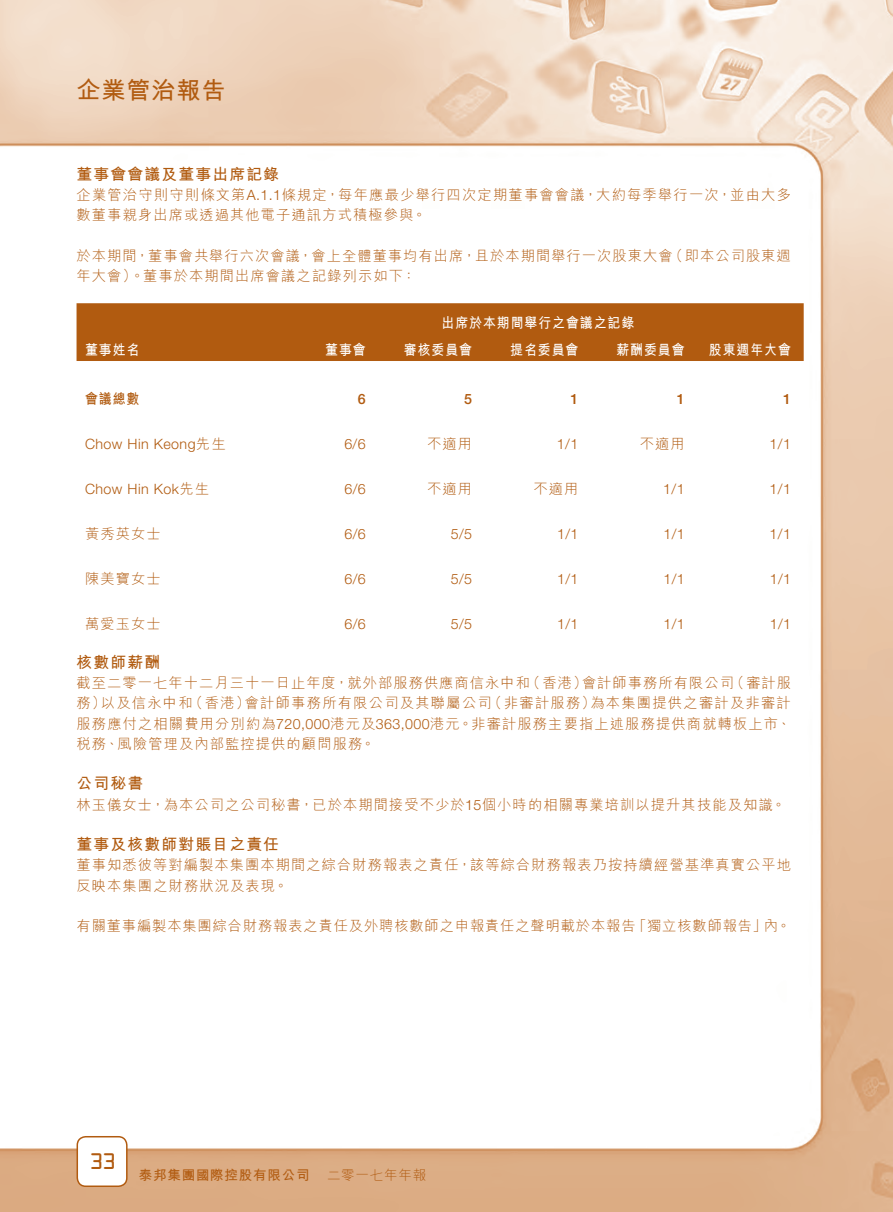
<style>
.page{position:relative;width:893px;height:1212px;background:#fff}
.page>*{position:absolute;margin:0;border:0;box-sizing:border-box;transform-origin:0 0}
.t1{font:700 24px "M Hei HK";letter-spacing:.04em;color:#b15b10}
.t2{font:20.25px "OCRA Std";color:#b15b10}
.Heading_1{font:700 15.75px "M Hei HK";letter-spacing:.08em;color:#b15b10}
.Body_Text{font:300 14.25px/20.2px "M Hei HK";letter-spacing:.08em;color:#b15b10}
.Body_Text-2{font:300 14.25px "Helvetica Neue LT Std";letter-spacing:.03em;color:#b15b10}
.Body_Text-3{font:300 14.25px "M Hei HK";letter-spacing:.06em;color:#b15b10}
.Body_Text-4{font:700 14.25px "M Hei HK";letter-spacing:.08em;color:#fff;scale:.9 1}
.Body_Text-5{font:500 14.25px "Helvetica Neue LT Std";color:#b15b10}
.Body_Text-6{font:700 14.25px "M Hei HK";color:#b15b10;scale:.9 1}
.t3{font:700 13.5px "M Hei HK";letter-spacing:.06em;color:#b15b10}
.t4{font:300 13.5px "M Hei HK";letter-spacing:.06em;color:#b15b10}
.s1{font-family:"Helvetica Neue LT Std"}
.s2{font-family:"M Hei HK"}
</style>
<div class="page">
<img style="left:0;top:0;width:893px;height:1212px">
<div style="left:77px;top:1137px;width:50px;height:49px;background:#fff;border-radius:9px"></div>
<div style="left:77px;top:1136px;width:51px;height:51px;border:2px solid #b15b10;border-radius:9px"></div>
<div style="left:77px;top:303px;width:727px;height:58px;background:#b15b10"></div>
<h1 class="t1" style="left:77px;top:73px;width:150px">企業管治報告</h1>
<p class="Heading_1" style="left:77px;top:163px;width:204px">董事會會議及董事出席記錄</p>
<p class="Body_Text" style="left:77px;top:185px;width:716px">企業管治守則守則條文第<span class="s1">A.1.1</span>條規定，每年應最少舉行四次定期董事會會議，大約每季舉行一次，並由大多數董事親身出席或透過其他電子通訊方式積極參與。</p>
<p class="Body_Text" style="left:669px;top:245px;width:124px">（即本公司股東週</p>
<p class="Body_Text" style="left:77px;top:245px;width:598px">於本期間，董事會共舉行六次會議，會上全體董事均有出席，且於本期間舉行一次股東大會年大會）。董事於本期間出席會議之記錄列示如下：</p>
<p class="Body_Text-4" style="left:442px;top:313px;width:215px">出席於本期間舉行之會議之記錄</p>
<p class="Body_Text-4" style="left:85px;top:339px;width:62px">董事姓名</p>
<p class="Body_Text-4" style="left:325px;top:339px;width:46px">董事會</p>
<p class="Body_Text-4" style="left:404px;top:339px;width:77px">審核委員會</p>
<p class="Body_Text-4" style="left:510px;top:339px;width:77px">提名委員會</p>
<p class="Body_Text-4" style="left:616px;top:339px;width:77px">薪酬委員會</p>
<p class="Body_Text-4" style="left:709px;top:339px;width:93px">股東週年大會</p>
<p class="Body_Text-6" style="left:85px;top:389px;width:62px">會議總數</p>
<p class="Body_Text-5" style="left:358px;top:391px;width:9px">6</p>
<p class="Body_Text-5" style="left:464px;top:391px;width:9px">5</p>
<p class="Body_Text-5" style="left:570px;top:391px;width:9px">1</p>
<p class="Body_Text-5" style="left:677px;top:391px;width:9px">1</p>
<p class="Body_Text-5" style="left:783px;top:391px;width:9px">1</p>
<p class="Body_Text-2" style="left:85px;top:435px;width:142px">Chow Hin Keong<span class="s2">先生</span></p>
<p class="Body_Text-2" style="left:344px;top:435px;width:23px">6/6</p>
<p class="Body_Text" style="left:427px;top:434px;width:46px">不適用</p>
<p class="Body_Text-2" style="left:557px;top:435px;width:23px">1/1</p>
<p class="Body_Text" style="left:640px;top:434px;width:46px">不適用</p>
<p class="Body_Text-2" style="left:770px;top:435px;width:23px">1/1</p>
<p class="Body_Text-2" style="left:85px;top:480px;width:125px">Chow Hin Kok<span class="s2">先生</span></p>
<p class="Body_Text-2" style="left:344px;top:480px;width:23px">6/6</p>
<p class="Body_Text" style="left:427px;top:479px;width:46px">不適用</p>
<p class="Body_Text" style="left:533px;top:479px;width:46px">不適用</p>
<p class="Body_Text-2" style="left:663px;top:480px;width:23px">1/1</p>
<p class="Body_Text-2" style="left:770px;top:480px;width:23px">1/1</p>
<p class="Body_Text" style="left:85px;top:524px;width:77px">黃秀英女士</p>
<p class="Body_Text-2" style="left:344px;top:525px;width:23px">6/6</p>
<p class="Body_Text-2" style="left:451px;top:525px;width:23px">5/5</p>
<p class="Body_Text-2" style="left:557px;top:525px;width:23px">1/1</p>
<p class="Body_Text-2" style="left:663px;top:525px;width:23px">1/1</p>
<p class="Body_Text-2" style="left:770px;top:525px;width:23px">1/1</p>
<p class="Body_Text" style="left:85px;top:569px;width:77px">陳美寶女士</p>
<p class="Body_Text-2" style="left:344px;top:570px;width:23px">6/6</p>
<p class="Body_Text-2" style="left:451px;top:570px;width:23px">5/5</p>
<p class="Body_Text-2" style="left:557px;top:570px;width:23px">1/1</p>
<p class="Body_Text-2" style="left:663px;top:570px;width:23px">1/1</p>
<p class="Body_Text-2" style="left:770px;top:570px;width:23px">1/1</p>
<p class="Body_Text" style="left:85px;top:614px;width:77px">萬愛玉女士</p>
<p class="Heading_1" style="left:77px;top:651px;width:85px">核數師薪酬</p>
<p class="Body_Text-2" style="left:344px;top:615px;width:23px">6/6</p>
<p class="Body_Text-2" style="left:451px;top:615px;width:23px">5/5</p>
<p class="Body_Text-2" style="left:557px;top:615px;width:23px">1/1</p>
<p class="Body_Text-2" style="left:663px;top:615px;width:23px">1/1</p>
<p class="Body_Text-2" style="left:770px;top:615px;width:23px">1/1</p>
<p class="Body_Text" style="left:582px;top:673px;width:154px">會計師事務所有限公司</p>
<p class="Body_Text" style="left:526px;top:673px;width:63px">（香港）</p>
<p class="Body_Text" style="left:730px;top:673px;width:62px">（審計服</p>
<p class="Body_Text" style="left:77px;top:673px;width:455px">截至二零一七年十二月三十一日止年度，就外部服務供應商信永中和</p>
<p class="Body_Text" style="left:245px;top:693px;width:249px">會計師事務所有限公司及其聯屬公司</p>
<p class="Body_Text" style="left:77px;top:693px;width:716px">務）<br>服務應付之相關費用分別約為<span class="s1">720,000</span>港元及<span class="s1">363,000</span>港元。非審計服務主要指上述服務提供商就轉板上市、稅務、風險管理及內部監控提供的顧問服務。</p>
<p class="Heading_1" style="left:77px;top:772px;width:68px">公司秘書</p>
<p class="Body_Text" style="left:77px;top:794px;width:710px">林玉儀女士，為本公司之公司秘書，已於本期間接受不少於<span class="s1">15</span>個小時的相關專業培訓以提升其技能及知識。</p>
<p class="Heading_1" style="left:77px;top:833px;width:204px">董事及核數師對賬目之責任</p>
<p class="Body_Text" style="left:77px;top:855px;width:716px">董事知悉彼等對編製本集團本期間之綜合財務報表之責任，該等綜合財務報表乃按持續經營基準真實公平地反映本集團之財務狀況及表現。</p>
<p class="Body_Text" style="left:764px;top:916px;width:29px">內。</p>
<p class="Body_Text" style="left:189px;top:693px;width:63px">（香港）</p>
<p class="Body_Text" style="left:488px;top:693px;width:109px">（非審計服務）</p>
<p class="Body_Text" style="left:101px;top:693px;width:93px">以及信永中和</p>
<p class="Body_Text" style="left:590px;top:693px;width:202px">為本集團提供之審計及非審計</p>
<p class="Body_Text-3" style="left:77px;top:919px;width:561px">有關董事編製本集團綜合財務報表之責任及外聘核數師之申報責任之聲明載於本報告</p>
<p class="Body_Text-3" style="left:632px;top:919px;width:136px">「獨立核數師報告」</p>
<h2 class="t2" style="left:89px;top:1152px;width:29px">33</h2>
<p class="t3" style="left:139px;top:1165px;width:172px">泰邦集團國際控股有限公司</p>
<p class="t4" style="left:327px;top:1168px;width:101px">二零一七年年報</p>
</div>
